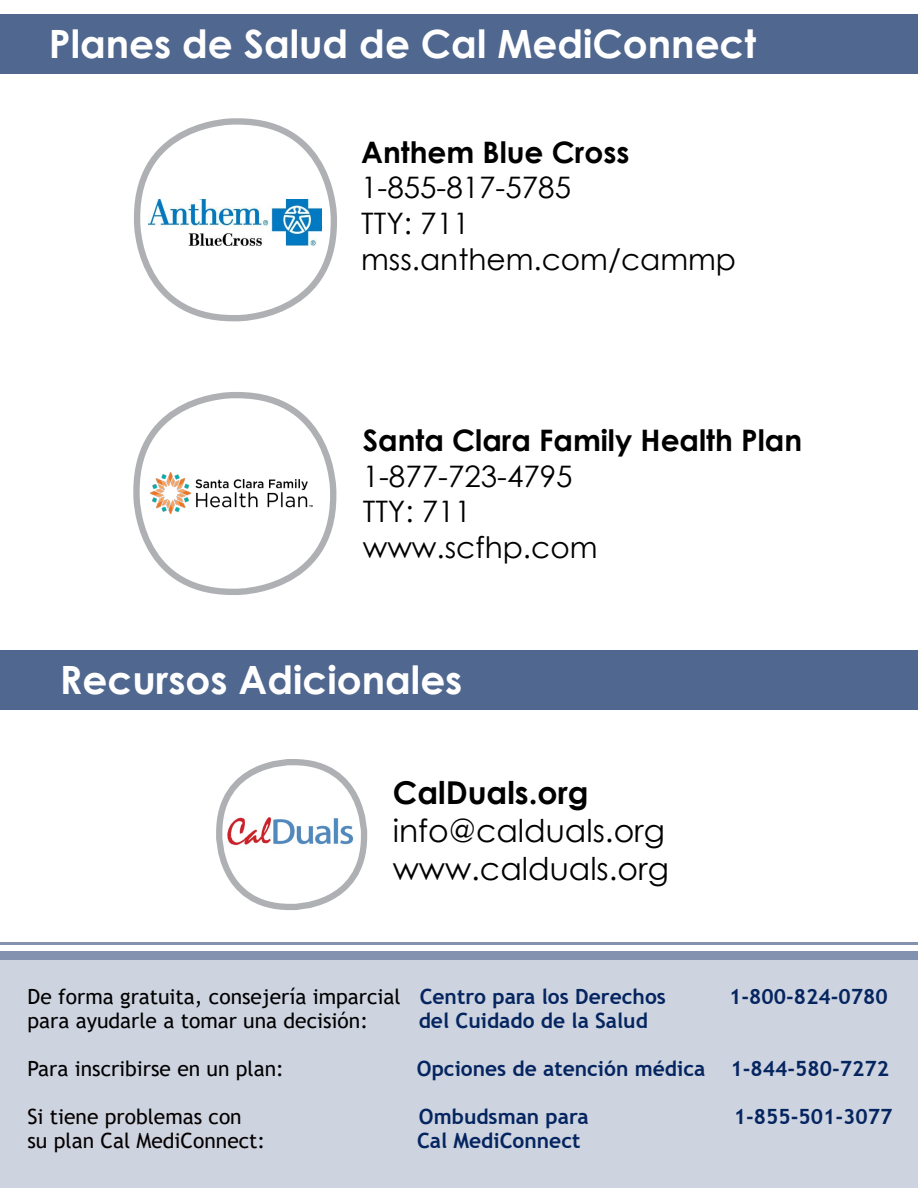
<style>
.page{position:relative;width:918px;height:1188px;background:#fff}
.page>*{position:absolute;margin:0;border:0;box-sizing:border-box;transform-origin:0 0}
.t1{font:700 39px "Century Gothic";color:#fff}
.t2{font:31.5px/37.8px "Century Gothic";color:#000}
.t3{font:700 31.5px "Century Gothic";color:#000}
.t4{font:29.55px/35.5px "Century Gothic";color:#000}
.t5{font:700 29.55px "Century Gothic";color:#000}
.t6{font:700 21px "Trebuchet MS";color:#052560}
.t7{font:21px "Trebuchet MS";color:#000}
.t8{font:21px "Trebuchet MS";color:#050000}
.s1{font-weight:700;color:#052560}
</style>
<div class="page">
<div style="left:0;top:14px;width:918px;height:60px;background:#506790"></div>
<div style="left:0;top:650px;width:918px;height:60px;background:#506790"></div>
<img style="left:227px;top:817px;width:127px;height:29px">
<div style="left:216px;top:759px;width:151px;height:151px;border:6px solid #aeb0b3;border-radius:70px"></div>
<div style="left:0;top:960px;width:918px;height:228px;background:#cdd3df"></div>
<div style="left:0;top:951px;width:918px;height:9px;background:#8292af"></div>
<hr style="left:0;top:942px;width:918px;height:3px;background:#8292af">
<div style="left:134px;top:118px;width:203px;height:203px;border:6px solid #aeb0b3;border-radius:96px"></div>
<div style="left:133px;top:392px;width:203px;height:203px;border:6px solid #aeb0b3;border-radius:96px"></div>
<img style="left:149px;top:199px;width:173px;height:46px">
<img style="left:150px;top:473px;width:162px;height:41px">
<h1 class="t1" style="left:49px;top:15px;width:709px">Planes de Salud de Cal MediConnect</h1>
<h3 class="t5" style="left:361px;top:130px;width:270px">Anthem Blue Cross</h3>
<h3 class="t4" style="left:361px;top:170px;width:377px">1-855-817-5785<br>TTY: 711 mss.anthem.com/cammp</h3>
<h3 class="t5" style="left:363px;top:418px;width:441px">Santa Clara Family Health Plan</h3>
<h3 class="t4" style="left:363px;top:458px;width:236px">1-877-723-4795<br>TTY: 711 www.scfhp.com</h3>
<h1 class="t1" style="left:60px;top:651px;width:404px">Recursos Adicionales</h1>
<h2 class="t3" style="left:393px;top:769px;width:197px">CalDuals.org</h2>
<h2 class="t2" style="left:393px;top:811px;width:278px">info@calduals.org www.calduals.org</h2>
<p class="t7" style="left:27px;top:983px;width:640px">De forma gratuita, consejería imparcial <span class="s1">Centro para los Derechos</span></p>
<p class="t6" style="left:729px;top:983px;width:160px">1-800-824-0780</p>
<p class="t7" style="left:27px;top:1007px;width:342px">para ayudarle a tomar una decisión:</p>
<p class="t6" style="left:419px;top:1007px;width:231px">del Cuidado de la Salud</p>
<p class="t7" style="left:27px;top:1055px;width:258px">Para inscribirse en un plan:</p>
<p class="t6" style="left:417px;top:1055px;width:474px">Opciones de atención médica 1-844-580-7272</p>
<p class="t8" style="left:27px;top:1103px;width:216px">Si tiene problemas con</p>
<p class="t6" style="left:419px;top:1103px;width:171px">Ombudsman para</p>
<p class="t6" style="left:734px;top:1103px;width:160px">1-855-501-3077</p>
<p class="t8" style="left:27px;top:1127px;width:239px">su plan Cal MediConnect:</p>
<p class="t6" style="left:417px;top:1127px;width:165px">Cal MediConnect</p>
</div>
